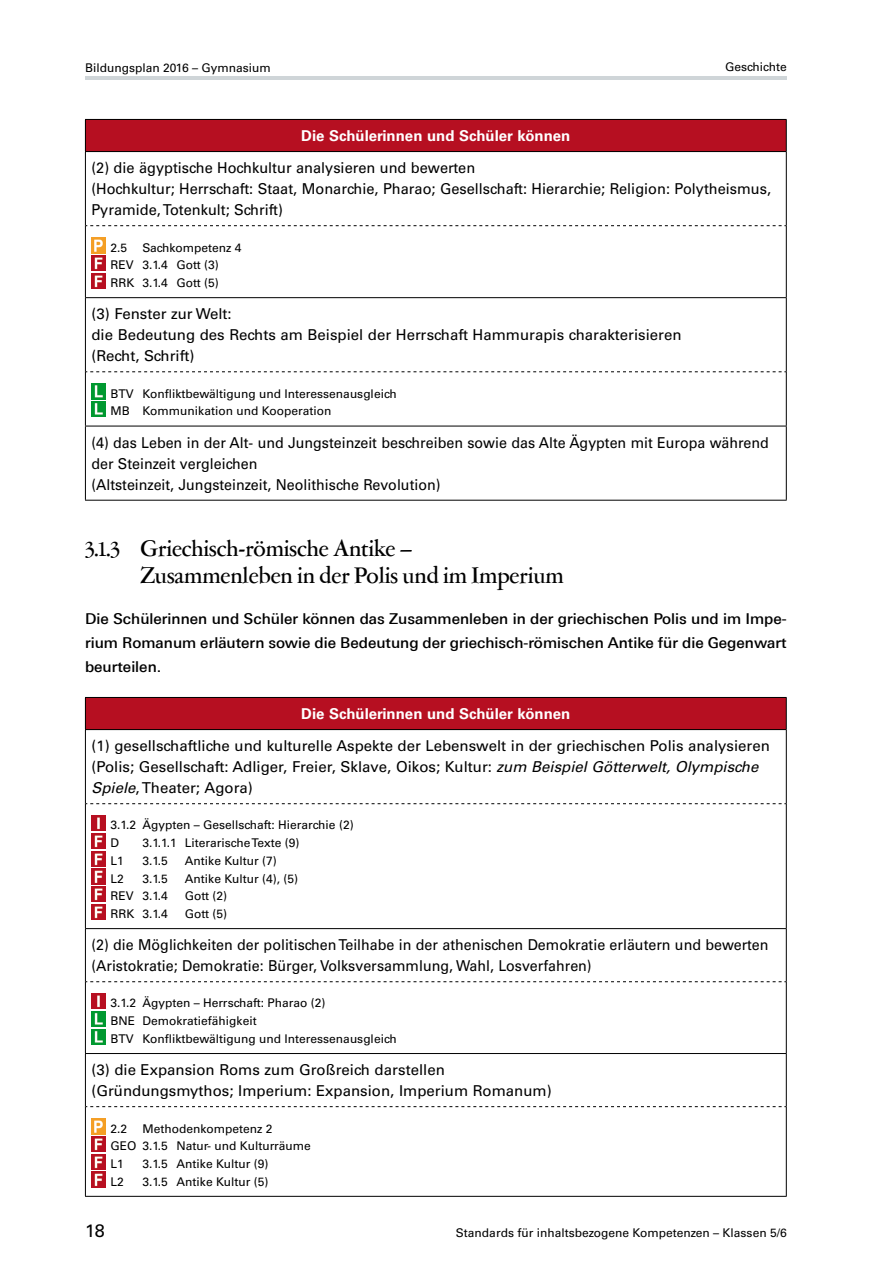
<style>
.page{position:relative;width:893px;height:1263px;background:#fff}
.page>*{position:absolute;margin:0;border:0;box-sizing:border-box;transform-origin:0 0}
.t1{font:500 25.5px/27px "Garamont Amst SH";color:#000}
.t2{font:18px "Univers LT Std";color:#000}
.t3{font:15px/21px "Univers LT Std";color:#000}
.t4{font:15px/21px "Univers LT Std";color:#000;scale:.95 1}
.t5{font:500 15px/24px "Linotype Univers 530";color:#000;text-align:justify}
.t6{font:700 15px "Univers LT Std";color:#fff}
.t7{font:12px/17.7px "Univers LT Std";color:#000}
.s1{font-style:italic}
</style>
<div class="page">
<hr style="left:85px;top:77px;width:702px;height:3px;background:#cfd5d8">
<div style="left:85px;top:119px;width:701px;height:33px;background:#b60f21"></div>
<hr style="left:85px;top:119px;width:702px;height:1px;background:#000">
<hr style="left:85px;top:120px;width:1px;height:31px;background:#000">
<hr style="left:786px;top:120px;width:1px;height:31px;background:#000">
<hr style="left:85px;top:151px;width:702px;height:1px;background:#000">
<hr style="left:85px;top:152px;width:1px;height:74px;background:#000">
<hr style="left:786px;top:152px;width:1px;height:74px;background:#000">
<svg style="left:86px;top:225px;width:700px;height:1px"></svg>
<hr style="left:85px;top:226px;width:1px;height:71px;background:#000">
<hr style="left:786px;top:226px;width:1px;height:71px;background:#000">
<hr style="left:85px;top:297px;width:702px;height:1px;background:#000">
<hr style="left:85px;top:298px;width:1px;height:74px;background:#000">
<hr style="left:786px;top:298px;width:1px;height:74px;background:#000">
<svg style="left:86px;top:371px;width:700px;height:1px"></svg>
<hr style="left:85px;top:372px;width:1px;height:54px;background:#000">
<hr style="left:786px;top:372px;width:1px;height:54px;background:#000">
<hr style="left:85px;top:426px;width:702px;height:1px;background:#000">
<hr style="left:85px;top:426px;width:1px;height:74px;background:#000">
<hr style="left:786px;top:426px;width:1px;height:74px;background:#000">
<hr style="left:85px;top:500px;width:702px;height:1px;background:#000">
<img style="left:91px;top:238px;width:14px;height:15px">
<img style="left:91px;top:256px;width:14px;height:15px">
<img style="left:91px;top:273px;width:14px;height:16px">
<img style="left:91px;top:384px;width:14px;height:15px">
<img style="left:91px;top:402px;width:14px;height:15px">
<div style="left:85px;top:697px;width:701px;height:32px;background:#b60f21"></div>
<hr style="left:85px;top:697px;width:702px;height:1px;background:#000">
<hr style="left:85px;top:698px;width:1px;height:31px;background:#000">
<hr style="left:786px;top:698px;width:1px;height:31px;background:#000">
<hr style="left:85px;top:729px;width:702px;height:1px;background:#000">
<hr style="left:85px;top:730px;width:1px;height:74px;background:#000">
<hr style="left:786px;top:730px;width:1px;height:74px;background:#000">
<svg style="left:86px;top:803px;width:700px;height:1px"></svg>
<hr style="left:85px;top:804px;width:1px;height:124px;background:#000">
<hr style="left:786px;top:804px;width:1px;height:124px;background:#000">
<hr style="left:85px;top:928px;width:702px;height:1px;background:#000">
<hr style="left:85px;top:929px;width:1px;height:53px;background:#000">
<hr style="left:786px;top:929px;width:1px;height:53px;background:#000">
<svg style="left:86px;top:981px;width:700px;height:1px"></svg>
<hr style="left:85px;top:982px;width:1px;height:71px;background:#000">
<hr style="left:786px;top:982px;width:1px;height:71px;background:#000">
<hr style="left:85px;top:1053px;width:702px;height:1px;background:#000">
<hr style="left:85px;top:1054px;width:1px;height:53px;background:#000">
<hr style="left:786px;top:1054px;width:1px;height:53px;background:#000">
<svg style="left:86px;top:1106px;width:700px;height:1px"></svg>
<hr style="left:85px;top:1107px;width:1px;height:89px;background:#000">
<hr style="left:786px;top:1107px;width:1px;height:89px;background:#000">
<hr style="left:85px;top:1196px;width:702px;height:1px;background:#000">
<img style="left:91px;top:816px;width:14px;height:15px">
<img style="left:91px;top:833px;width:14px;height:16px">
<img style="left:91px;top:851px;width:14px;height:15px">
<img style="left:91px;top:869px;width:14px;height:15px">
<img style="left:91px;top:886px;width:14px;height:16px">
<img style="left:91px;top:904px;width:14px;height:15px">
<img style="left:91px;top:994px;width:14px;height:15px">
<img style="left:91px;top:1011px;width:14px;height:16px">
<img style="left:91px;top:1029px;width:14px;height:15px">
<img style="left:91px;top:1119px;width:14px;height:15px">
<img style="left:91px;top:1136px;width:14px;height:16px">
<img style="left:91px;top:1154px;width:14px;height:15px">
<img style="left:91px;top:1172px;width:14px;height:15px">
<p class="t7" style="left:85px;top:59px;width:187px">Bildungsplan 2016 – Gymnasium</p>
<p class="t7" style="left:725px;top:58px;width:63px">Geschichte</p>
<p class="t6" style="left:301px;top:127px;width:271px">Die Schülerinnen und Schüler können</p>
<p class="t3" style="left:91px;top:157px;width:681px">(2) die ägyptische Hochkultur analysieren und bewerten<br>(Hochkultur; Herrschaft: Staat, Monarchie, Pharao; Gesellschaft: Hierarchie; Religion: Polytheismus,<br>Pyramide, Totenkult; Schrift)</p>
<p class="t7" style="left:111px;top:239px;width:18px">2.5</p>
<p class="t7" style="left:111px;top:239px;width:133px;text-indent:32px">Sachkompetenz 4<br>REV 3.1.4 Gott (3)<br>RRK 3.1.4 Gott (5)</p>
<p class="t3" style="left:91px;top:303px;width:592px">(3) Fenster zur Welt:<br>die Bedeutung des Rechts am Beispiel der Herrschaft Hammurapis charakterisieren (Recht, Schrift)</p>
<p class="t7" style="left:111px;top:385px;width:288px">BTV Konfliktbewältigung und Interessenausgleich<br>MB Kommunikation und Kooperation</p>
<p class="t4" style="left:91px;top:432px;width:715px">(4) das Leben in der Alt- und Jungsteinzeit beschreiben sowie das Alte Ägypten mit Europa während der Steinzeit vergleichen<br>(Altsteinzeit, Jungsteinzeit, Neolithische Revolution)</p>
<h1 class="t1" style="left:140px;top:536px;width:425px;text-indent:-55px">3.1.3 Griechisch-römische Antike –<br>Zusammenleben in der Polis und im Imperium</h1>
<p class="t5" style="left:85px;top:606px;width:703px">Die Schülerinnen und Schüler können das Zusammenleben in der griechischen Polis und im Impe&shy;rium Romanum erläutern sowie die Bedeutung der griechisch-römischen Antike für die Gegenwart beurteilen.</p>
<p class="t6" style="left:301px;top:705px;width:271px">Die Schülerinnen und Schüler können</p>
<p class="t3" style="left:91px;top:735px;width:680px">(1) gesellschaftliche und kulturelle Aspekte der Lebenswelt in der griechischen Polis analysieren (Polis; Gesellschaft: Adliger, Freier, Sklave, Oikos; Kultur: <span class="s1">zum Beispiel Götterwelt, Olympische<br>Spiele</span>, Theater; Agora)</p>
<p class="t7" style="left:111px;top:816px;width:245px">3.1.2 Ägypten – Gesellschaft: Hierarchie (2)<br>D</p>
<p class="t7" style="left:142px;top:834px;width:159px">3.1.1.1 Literarische Texte (9)</p>
<p class="t7" style="left:111px;top:852px;width:15px">L1</p>
<p class="t7" style="left:142px;top:852px;width:27px">3.1.5</p>
<p class="t7" style="left:185px;top:852px;width:94px">Antike Kultur (7)</p>
<p class="t7" style="left:111px;top:869px;width:15px">L2</p>
<p class="t7" style="left:142px;top:869px;width:27px">3.1.5</p>
<p class="t7" style="left:185px;top:869px;width:115px">Antike Kultur (4), (5)</p>
<p class="t7" style="left:111px;top:887px;width:59px">REV 3.1.4</p>
<p class="t7" style="left:185px;top:887px;width:44px">Gott (2)</p>
<p class="t7" style="left:111px;top:905px;width:59px">RRK 3.1.4</p>
<p class="t7" style="left:185px;top:905px;width:44px">Gott (5)</p>
<p class="t4" style="left:91px;top:934px;width:714px">(2) die Möglichkeiten der politischen Teilhabe in der athenischen Demokratie erläutern und bewerten (Aristokratie; Demokratie: Bürger, Volksversammlung, Wahl, Losverfahren)</p>
<p class="t7" style="left:111px;top:994px;width:288px">3.1.2 Ägypten – Herrschaft: Pharao (2)<br>BNE Demokratiefähigkeit<br>BTV Konfliktbewältigung und Interessenausgleich</p>
<p class="t3" style="left:91px;top:1059px;width:462px">(3) die Expansion Roms zum Großreich darstellen (Gründungsmythos; Imperium: Expansion, Imperium Romanum)</p>
<p class="t7" style="left:111px;top:1119px;width:18px">2.2</p>
<p class="t7" style="left:111px;top:1119px;width:202px;text-indent:32px">Methodenkompetenz 2<br>GEO 3.1.5 Natur- und Kulturräume<br>L1</p>
<p class="t7" style="left:142px;top:1155px;width:128px">3.1.5 Antike Kultur (9)</p>
<p class="t7" style="left:111px;top:1173px;width:15px">L2</p>
<p class="t7" style="left:142px;top:1173px;width:128px">3.1.5 Antike Kultur (5)</p>
<p class="t2" style="left:85px;top:1220px;width:21px">18</p>
<p class="t7" style="left:456px;top:1224px;width:332px">Standards für inhaltsbezogene Kompetenzen – Klassen 5/6</p>
</div>
